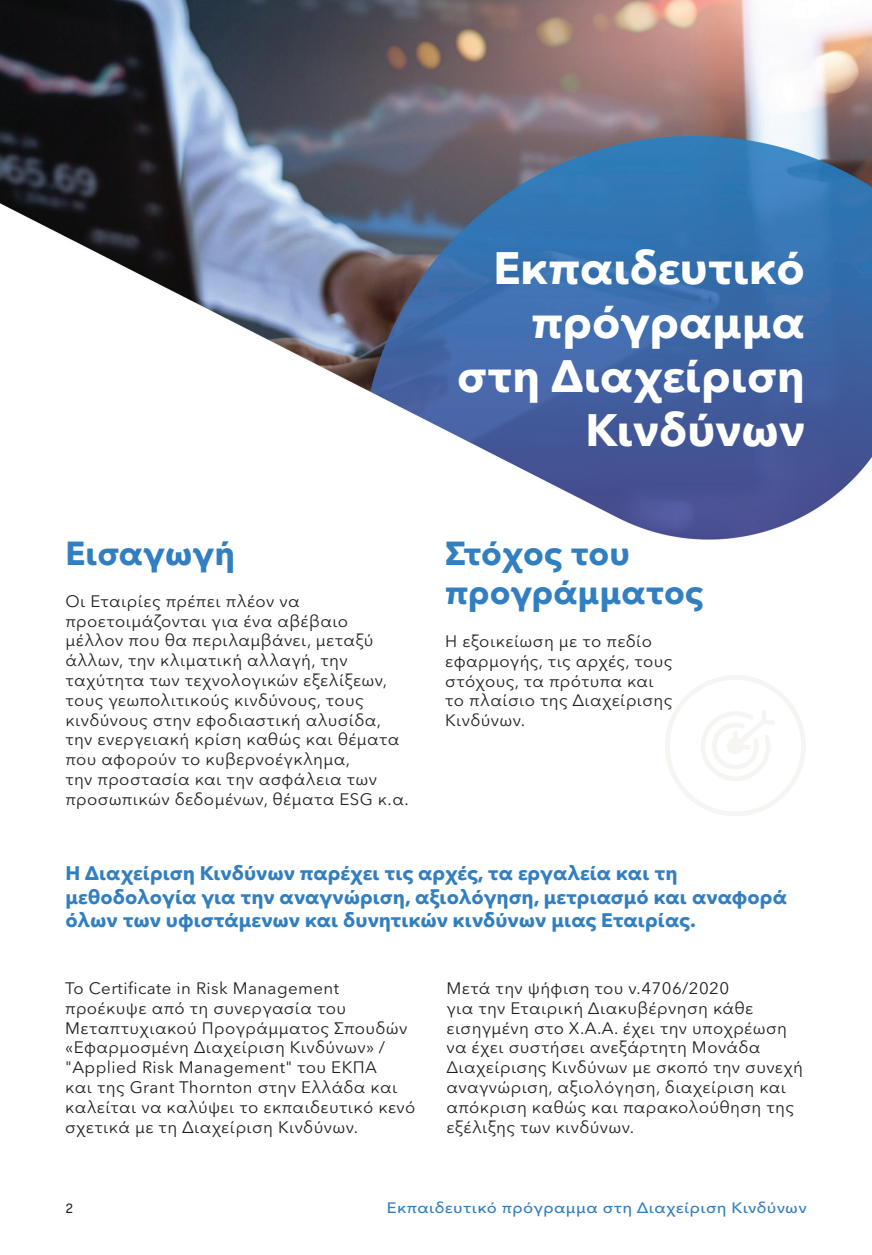
<style>
.page{position:relative;width:872px;height:1255px;background:#fff}
.page>*{position:absolute;margin:0;border:0;box-sizing:border-box;transform-origin:0 0}
.t1{font:700 45px/54px "Avenir Next W1 G";color:#fff;text-align:right}
.t2{font:700 33px/39.6px "Avenir Next W1 G";letter-spacing:-.005em;color:#317fc0}
.t3{font:700 19.5px/23.4px "Avenir Next W1 G";color:#317fc0}
.t4{font:16.5px/19.8px "Avenir Next W1 G";letter-spacing:.025em;color:#231f20}
.t5{font:500 15px "Avenir Next W1 G";letter-spacing:.025em;color:#317fc0;scale:1.1 1}
.t6{font:13.5px "GT Walsheim Pro";color:#231f20}
</style>
<div class="page">
<img style="left:0;top:0;width:872px;height:540px">
<h1 class="t1" style="left:457px;top:241px;width:349px">Εκπαιδευτικό πρόγραμμα στη Διαχείριση<br>Κινδύνων</h1>
<h2 class="t2" style="left:65px;top:533px;width:171px">Εισαγωγή</h2>
<h2 class="t2" style="left:445px;top:533px;width:259px">Στόχος του προγράμματος</h2>
<p class="t4" style="left:65px;top:591px;width:345px">Οι Εταιρίες πρέπει πλέον να προετοιμάζονται για ένα αβέβαιο μέλλον που θα περιλαμβάνει, μεταξύ άλλων, την κλιματική αλλαγή, την ταχύτητα των τεχνολογικών εξελίξεων, τους γεωπολιτικούς κινδύνους, τους κινδύνους στην εφοδιαστική αλυσίδα, την ενεργειακή κρίση καθώς και θέματα που αφορούν το κυβερνοέγκλημα,<br>την προστασία και την ασφάλεια των προσωπικών δεδομένων, θέματα ESG κ.α.</p>
<p class="t4" style="left:445px;top:631px;width:229px">Η εξοικείωση με το πεδίο εφαρμογής, τις αρχές, τους στόχους, τα πρότυπα και το πλαίσιο της Διαχείρισης<br>Κινδύνων.</p>
<p class="t3" style="left:65px;top:861px;width:723px">Η Διαχείριση Κινδύνων παρέχει τις αρχές, τα εργαλεία και τη μεθοδολογία για την αναγνώριση, αξιολόγηση, μετριασμό και αναφορά όλων των υφιστάμενων και δυνητικών κινδύνων μιας Εταιρίας.</p>
<p class="t4" style="left:65px;top:978px;width:352px">Το Certificate in Risk Management προέκυψε από τη συνεργασία του Μεταπτυχιακού Προγράμματος Σπουδών «Εφαρμοσμένη Διαχείριση Κινδύνων» / "Applied Risk Management" του ΕΚΠΑ<br>και της Grant Thornton στην Ελλάδα και καλείται να καλύψει το εκπαιδευτικό κενό σχετικά με τη Διαχείριση Κινδύνων.</p>
<p class="t4" style="left:446px;top:978px;width:358px">Μετά την ψήφιση του ν.4706/2020<br>για την Εταιρική Διακυβέρνηση κάθε εισηγμένη στο Χ.Α.Α. έχει την υποχρέωση να έχει συστήσει ανεξάρτητη Μονάδα Διαχείρισης Κινδύνων με σκοπό την συνεχή αναγνώριση, αξιολόγηση, διαχείριση και απόκριση καθώς και παρακολούθηση της εξέλιξης των κινδύνων.</p>
<p class="t6" style="left:66px;top:1199px;width:9px">2</p>
<p class="t5" style="left:387px;top:1198px;width:383px">Εκπαιδευτικό πρόγραμμα στη Διαχείριση Κινδύνων</p>
</div>
